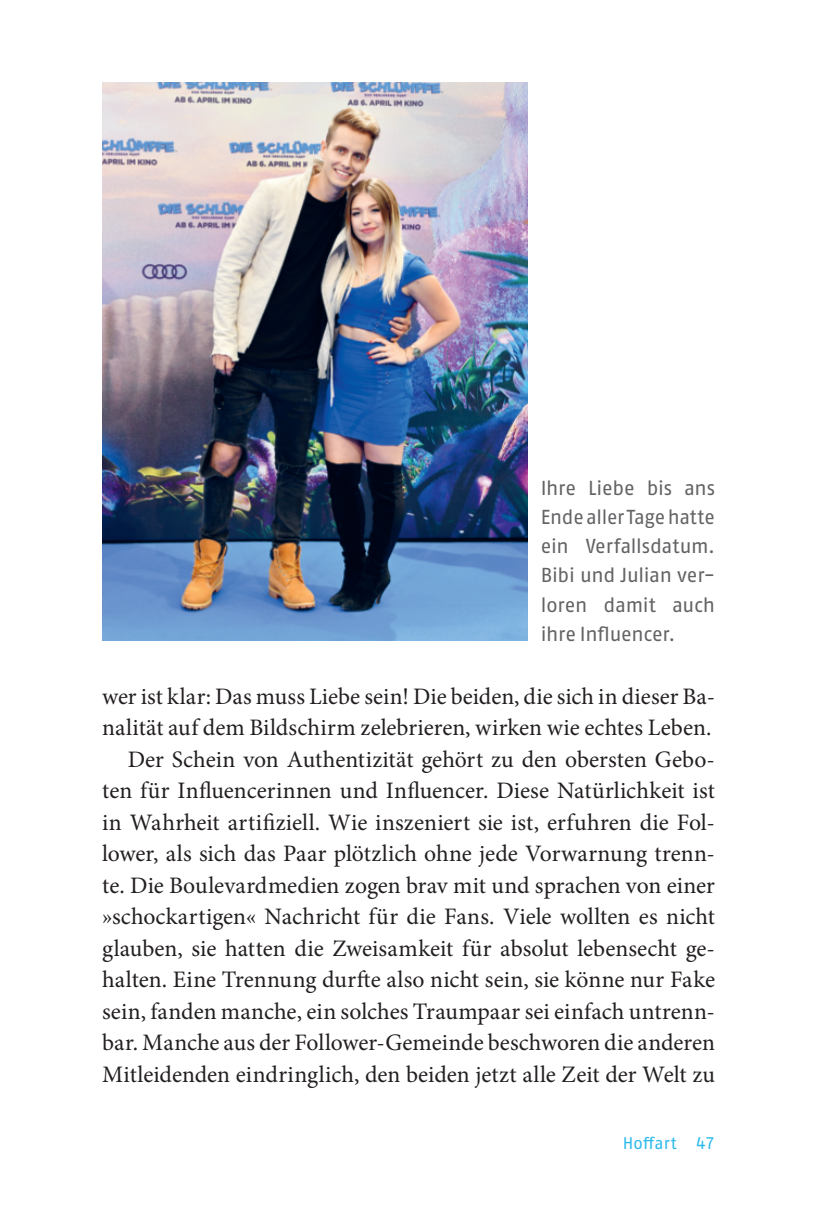
<style>
.page{position:relative;width:830px;height:1212px;background:#fff}
.page>*{position:absolute;margin:0;border:0;box-sizing:border-box;transform-origin:0 0}
.M_Fliess_10_5_14{font:23.62px/31.5px "Minion Pro";color:#231f20}
.BU{font:20.25px/29.2px "Fago Pro";letter-spacing:-.015em;color:#636366;text-align:justify}
.t1{font:16.88px "Fago Pro";letter-spacing:.01em;color:#2cbaed}
</style>
<div class="page">
<img style="left:102px;top:83px;width:424px;height:558px">
<p class="BU" style="left:540px;top:473px;width:176px">Ihre Liebe bis ans Ende aller Tage hatte ein Verfallsdatum.<br>Bibi und Julian ver&shy;loren damit auch ihre Influencer.</p>
<p class="M_Fliess_10_5_14" style="left:102px;top:681px;width:614px">wer ist klar: Das muss Liebe sein! Die beiden, die sich in dieser Ba&shy;nalität auf dem Bildschirm zelebrieren, wirken wie echtes Leben.</p>
<p class="M_Fliess_10_5_14" style="left:102px;top:744px;width:614px;text-align:justify;text-indent:26px">Der Schein von Authentizität gehört zu den obersten Gebo&shy;ten für Influencerinnen und Influencer. Diese Natürlichkeit ist in Wahrheit artifiziell. Wie inszeniert sie ist, erfuhren die Fol&shy;lower, als sich das Paar plötzlich ohne jede Vorwarnung trenn&shy;te. Die Boulevardmedien zogen brav mit und sprachen von einer »schockartigen« Nachricht für die Fans. Viele wollten es nicht glauben, sie hatten die Zweisamkeit für absolut lebensecht ge&shy;halten. Eine Trennung durfte also nicht sein, sie könne nur Fake sein, fanden manche, ein solches Traumpaar sei einfach untrenn&shy;bar. Manche aus der Follower-Gemeinde beschworen die anderen Mitleidenden eindringlich, den beiden jetzt alle Zeit der Welt zu</p>
<p class="t1" style="left:622px;top:1133px;width:94px">Hoffart 47</p>
</div>
